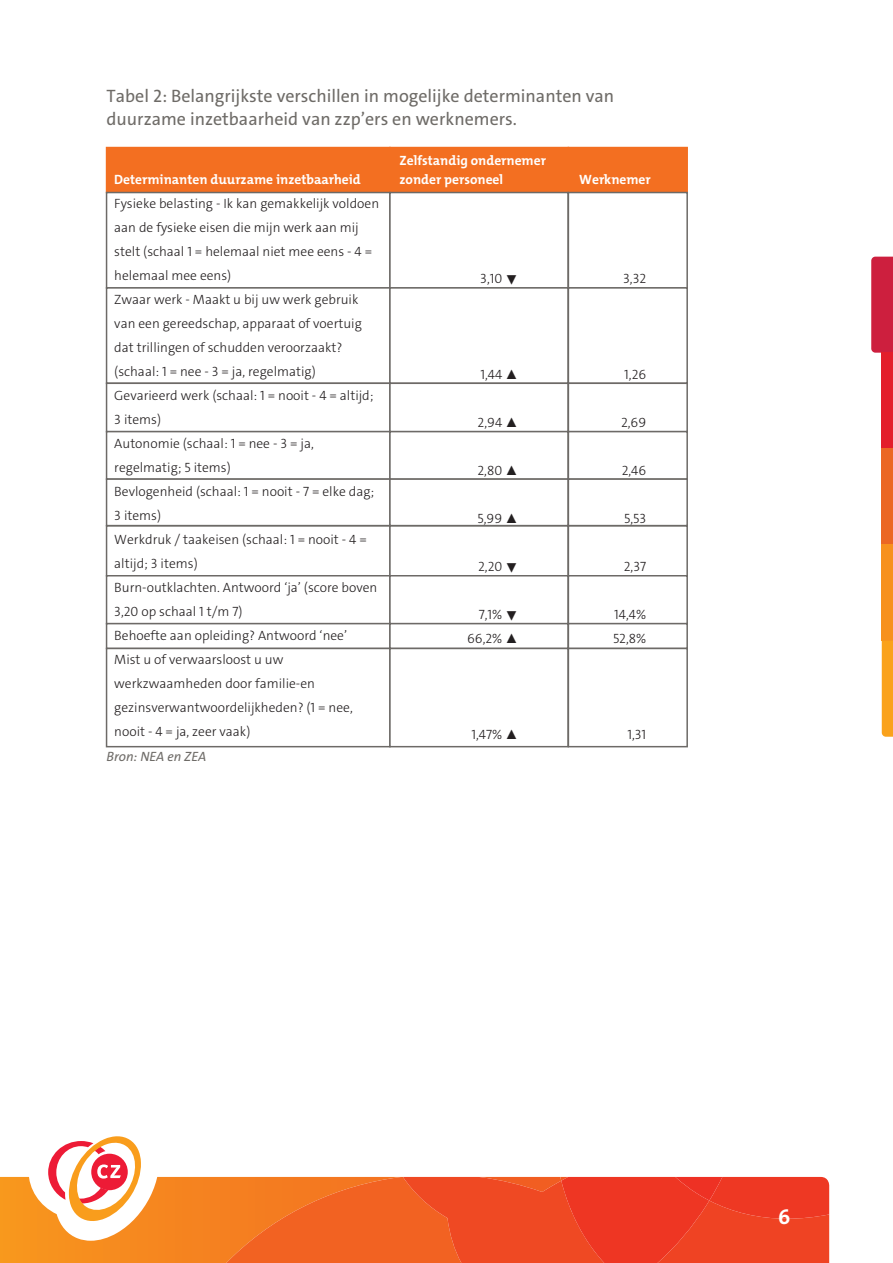
<style>
.page{position:relative;width:893px;height:1263px;background:#fff}
.page>*{position:absolute;margin:0;border:0;box-sizing:border-box;transform-origin:0 0}
.t1{font:700 21px "The Mix Os F";color:#fff}
.t2{font:18px/22.5px "The Sans C4 s";color:#6e6b67}
.t3{font:300 13.5px/24px "The Sans C4 s";color:#231f20}
.t4{font:700 13.5px/19.5px "The Mix Os F";color:#fff}
.t5{font:italic 13.5px "The Sans C4 s";color:#6e6b67}
</style>
<div class="page">
<div style="left:871px;top:257px;width:22px;height:96px;background:#cd1f3e"></div>
<div style="left:882px;top:353px;width:11px;height:96px;background:#e31e2b"></div>
<div style="left:882px;top:449px;width:11px;height:96px;background:#eb6724"></div>
<div style="left:882px;top:545px;width:11px;height:96px;background:#f7911e"></div>
<svg style="left:882px;top:641px;width:11px;height:96px"></svg>
<div style="left:106px;top:147px;width:285px;height:46px;background:#f36f21;border:2px solid #f36f21"></div>
<div style="left:389px;top:147px;width:180px;height:46px;background:#f36f21;border:2px solid #f36f21"></div>
<div style="left:568px;top:147px;width:120px;height:46px;background:#f36f21;border:2px solid #f36f21"></div>
<div style="left:106px;top:192px;width:285px;height:97px;background:#fff;border:2px solid #6d6a67"></div>
<div style="left:106px;top:287px;width:285px;height:97px;background:#fff;border:2px solid #6d6a67"></div>
<div style="left:106px;top:382px;width:285px;height:50px;background:#fff;border:2px solid #6d6a67"></div>
<div style="left:106px;top:431px;width:285px;height:49px;background:#fff;border:2px solid #6d6a67"></div>
<div style="left:106px;top:525px;width:285px;height:51px;background:#fff;border:2px solid #6d6a67"></div>
<div style="left:106px;top:478px;width:285px;height:48px;background:#fff;border:2px solid #6d6a67"></div>
<div style="left:106px;top:575px;width:285px;height:49px;background:#fff;border:2px solid #6d6a67"></div>
<div style="left:106px;top:623px;width:285px;height:26px;background:#fff;border:2px solid #6d6a67"></div>
<div style="left:106px;top:648px;width:285px;height:99px;background:#fff;border:2px solid #6d6a67"></div>
<div style="left:389px;top:192px;width:180px;height:97px;background:#fff;border:2px solid #6d6a67"></div>
<div style="left:389px;top:287px;width:180px;height:97px;background:#fff;border:2px solid #6d6a67"></div>
<div style="left:389px;top:382px;width:180px;height:50px;background:#fff;border:2px solid #6d6a67"></div>
<div style="left:389px;top:431px;width:180px;height:49px;background:#fff;border:2px solid #6d6a67"></div>
<div style="left:389px;top:525px;width:180px;height:51px;background:#fff;border:2px solid #6d6a67"></div>
<div style="left:389px;top:478px;width:180px;height:48px;background:#fff;border:2px solid #6d6a67"></div>
<div style="left:389px;top:575px;width:180px;height:49px;background:#fff;border:2px solid #6d6a67"></div>
<div style="left:389px;top:623px;width:180px;height:26px;background:#fff;border:2px solid #6d6a67"></div>
<div style="left:389px;top:648px;width:180px;height:99px;background:#fff;border:2px solid #6d6a67"></div>
<div style="left:568px;top:192px;width:120px;height:97px;background:#fff;border:2px solid #6d6a67"></div>
<div style="left:568px;top:287px;width:120px;height:97px;background:#fff;border:2px solid #6d6a67"></div>
<div style="left:568px;top:382px;width:120px;height:50px;background:#fff;border:2px solid #6d6a67"></div>
<div style="left:568px;top:431px;width:120px;height:49px;background:#fff;border:2px solid #6d6a67"></div>
<div style="left:568px;top:525px;width:120px;height:51px;background:#fff;border:2px solid #6d6a67"></div>
<div style="left:568px;top:478px;width:120px;height:48px;background:#fff;border:2px solid #6d6a67"></div>
<div style="left:568px;top:575px;width:120px;height:49px;background:#fff;border:2px solid #6d6a67"></div>
<div style="left:568px;top:623px;width:120px;height:26px;background:#fff;border:2px solid #6d6a67"></div>
<div style="left:568px;top:648px;width:120px;height:99px;background:#fff;border:2px solid #6d6a67"></div>
<img style="left:403px;top:1177px;width:201px;height:86px">
<img style="left:657px;top:1200px;width:172px;height:63px">
<img style="left:561px;top:1177px;width:19px;height:52px">
<img style="left:709px;top:1177px;width:120px;height:42px">
<img style="left:675px;top:1177px;width:47px;height:23px">
<svg style="left:0;top:1136px;width:401px;height:127px"></svg>
<h2 class="t2" style="left:107px;top:85px;width:509px">Tabel 2: Belangrijkste verschillen in mogelijke determinanten van duurzame inzetbaarheid van zzp’ers en werknemers.</h2>
<p class="t4" style="left:114px;top:170px;width:248px">Determinanten duurzame inzetbaarheid</p>
<p class="t3" style="left:114px;top:192px;width:266px">Fysieke belasting - Ik kan gemakkelijk voldoen aan de fysieke eisen die mijn werk aan mij stelt (schaal 1 = helemaal niet mee eens - 4 = helemaal mee eens)<br>Zwaar werk - Maakt u bij uw werk gebruik van een gereedschap, apparaat of voertuig dat trillingen of schudden veroorzaakt? (schaal: 1 = nee - 3 = ja, regelmatig)<br>Gevarieerd werk (schaal: 1 = nooit - 4 = altijd; 3 items)<br>Autonomie (schaal: 1 = nee - 3 = ja, regelmatig; 5 items)<br>Bevlogenheid (schaal: 1 = nooit - 7 = elke dag; 3 items)<br>Werkdruk / taakeisen (schaal: 1 = nooit - 4 = altijd; 3 items)<br>Burn-outklachten. Antwoord ‘ja’ (score boven 3,20 op schaal 1 t/m 7)<br>Behoefte aan opleiding? Antwoord ‘nee’<br>Mist u of verwaarsloost u uw werkzwaamheden door familie-en gezinsverwantwoordelijkheden? (1 = nee, nooit - 4 = ja, zeer vaak)</p>
<p class="t5" style="left:107px;top:748px;width:101px">Bron: NEA en ZEA</p>
<p class="t4" style="left:399px;top:151px;width:148px">Zelfstandig ondernemer zonder personeel</p>
<p class="t3" style="left:480px;top:267px;width:40px">3,10 ▼</p>
<p class="t3" style="left:480px;top:363px;width:39px">1,44 ▲</p>
<p class="t3" style="left:478px;top:411px;width:42px">2,94 ▲</p>
<p class="t3" style="left:477px;top:459px;width:42px">2,80 ▲</p>
<p class="t3" style="left:478px;top:507px;width:42px">5,99 ▲</p>
<p class="t3" style="left:478px;top:555px;width:42px">2,20 ▼</p>
<p class="t3" style="left:467px;top:603px;width:53px;text-align:right">7,1% ▼<br>66,2% ▲</p>
<p class="t3" style="left:471px;top:723px;width:48px">1,47% ▲</p>
<p class="t4" style="left:579px;top:170px;width:73px">Werknemer</p>
<p class="t3" style="left:623px;top:267px;width:25px">3,32</p>
<p class="t3" style="left:624px;top:363px;width:24px">1,26</p>
<p class="t3" style="left:621px;top:411px;width:27px">2,69</p>
<p class="t3" style="left:622px;top:459px;width:26px">2,46</p>
<p class="t3" style="left:624px;top:507px;width:24px">5,53</p>
<p class="t3" style="left:624px;top:555px;width:24px">2,37</p>
<p class="t3" style="left:613px;top:603px;width:35px">14,4%<br>52,8%</p>
<p class="t3" style="left:627px;top:723px;width:20px">1,31</p>
<h1 class="t1" style="left:778px;top:1203px;width:14px">6</h1>
</div>
